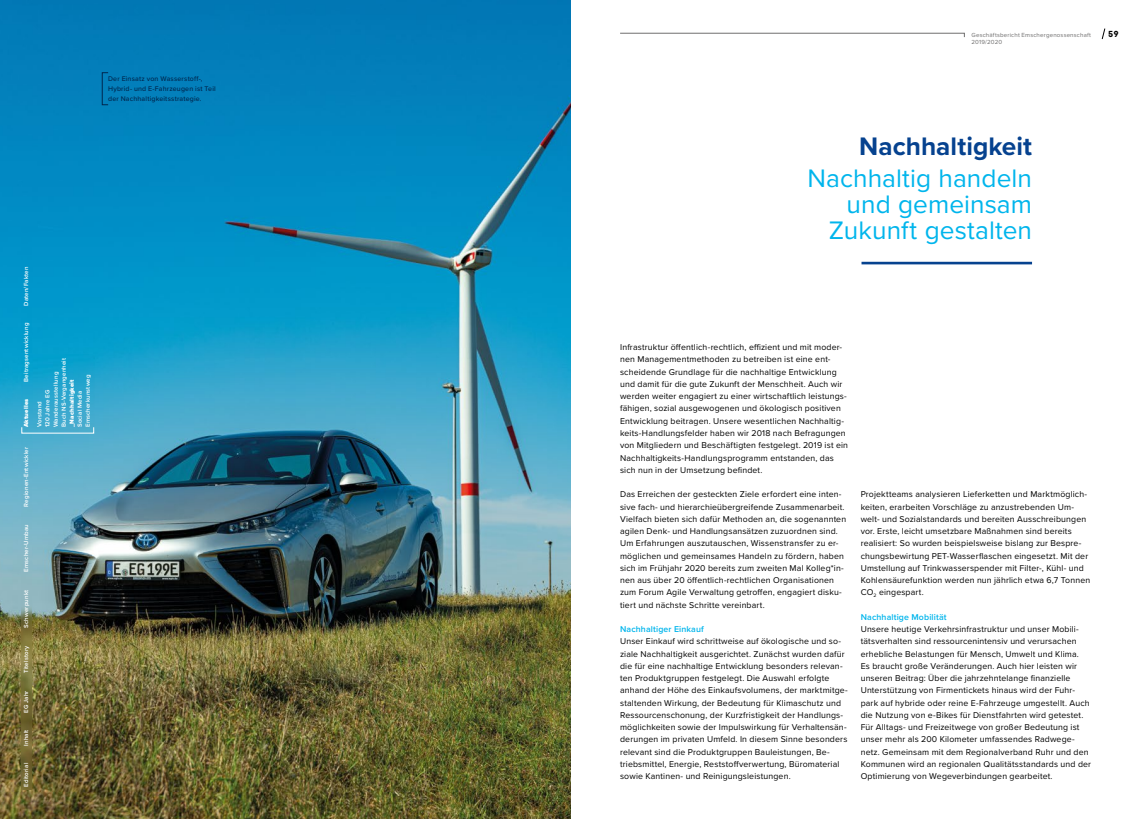
<style>
.page{position:relative;width:1141px;height:819px;background:#fff}
.page>*{position:absolute;margin:0;border:0;box-sizing:border-box;transform-origin:0 0}
.t1{font:26.25px/26.2px "Proxima Nova";letter-spacing:.005em;color:#00b5ec;text-align:right}
.t2{font:700 26.25px "Proxima Nova";color:#06428f}
.t3{font:8.75px/12.2px "Proxima Nova";letter-spacing:.015em;color:#000}
.t4{font:600 8.75px "Proxima Nova";letter-spacing:.015em;color:#00b5ec}
.t5{font:700 8.75px "Archia";color:#000}
.t6{font:500 7px/9.6px "Proxima Nova";letter-spacing:.025em;color:#00274f}
.t7{font:600 6.12px/8px "Proxima Nova";letter-spacing:.03em;color:#fff}
.t8{font:6.12px/7.4px "Proxima Nova";letter-spacing:.03em;color:#706f6f}
.t9{font:900 6.12px "Proxima Nova";letter-spacing:.025em;color:#fff}
</style>
<div class="page">
<svg style="left:620px;top:33px;width:345px;height:5px"></svg>
<svg style="left:1101px;top:28px;width:5px;height:12px"></svg>
<img style="left:0;top:0;width:570px;height:819px">
<img style="left:22px;top:217px;width:9px;height:572px">
<img style="left:31px;top:354px;width:63px;height:77px">
<div style="left:102px;top:72px;width:6px;height:33px;border:1px solid #00274f"></div>
<hr style="left:861px;top:262px;width:171px;height:2px;background:#06428f">
<p class="t6" style="left:108px;top:74px;width:109px">Der Einsatz von Wasserstoff-,<br>Hybrid- und E-Fahrzeugen ist Teil der Nachhaltigkeitsstrategie.</p>
<p class="t7" style="left:22px;top:306px;width:41px;rotate:-90deg">Daten/Fakten</p>
<p class="t7" style="left:22px;top:382px;width:61px;rotate:-90deg">Beitragsentwicklung</p>
<p class="t9" style="left:22px;top:427px;width:30px;rotate:-90deg">Aktuelles</p>
<p class="t7" style="left:22px;top:506px;width:61px;rotate:-90deg">Regionen-Entwickler</p>
<p class="t7" style="left:22px;top:571px;width:49px;rotate:-90deg">Emscher-Umbau</p>
<p class="t7" style="left:22px;top:627px;width:39px;rotate:-90deg">Schwerpunkt</p>
<p class="t7" style="left:22px;top:673px;width:29px;rotate:-90deg">Titelstory</p>
<p class="t7" style="left:22px;top:712px;width:24px;rotate:-90deg">EG Jahr</p>
<p class="t7" style="left:22px;top:745px;width:18px;rotate:-90deg">Inhalt</p>
<p class="t7" style="left:22px;top:786px;width:25px;rotate:-90deg">Editorial</p>
<p class="t7" style="left:35px;top:427px;width:71px;rotate:-90deg">Vorstand<br>120 Jahre EG<br>Wanderausstellung<br>Buch NS-Vergangenheit</p>
<p class="t9" style="left:67px;top:427px;width:49px;rotate:-90deg">_Nachhaltigkeit</p>
<p class="t7" style="left:76px;top:427px;width:54px;rotate:-90deg">Social Media<br>Emscherkunstweg</p>
<p class="t8" style="left:971px;top:31px;width:121px">Geschäftsbericht Emschergenossenschaft<br>2019/2020</p>
<p class="t5" style="left:1108px;top:29px;width:12px">59</p>
<h1 class="t2" style="left:859px;top:127px;width:174px">Nachhaltigkeit</h1>
<h1 class="t1" style="left:807px;top:164px;width:226px">Nachhaltig handeln und gemeinsam<br>Zukunft gestalten</h1>
<p class="t3" style="left:620px;top:341px;width:229px">Infrastruktur öffentlich-rechtlich, effizient und mit moder&shy;nen Managementmethoden zu betreiben ist eine ent&shy;scheidende Grundlage für die nachhaltige Entwicklung und damit für die gute Zukunft der Menschheit. Auch wir werden weiter engagiert zu einer wirtschaftlich leistungs&shy;fähigen, sozial ausgewogenen und ökologisch positiven Entwicklung beitragen. Unsere wesentlichen Nachhaltig&shy;keits-Handlungsfelder haben wir 2018 nach Befragungen von Mitgliedern und Beschäftigten festgelegt. 2019 ist ein Nachhaltigkeits-Handlungsprogramm entstanden, das sich nun in der Umsetzung befindet.</p>
<p class="t3" style="left:620px;top:488px;width:228px">Das Erreichen der gesteckten Ziele erfordert eine inten&shy;sive fach- und hierarchieübergreifende Zusammenarbeit.<br>Vielfach bieten sich dafür Methoden an, die sogenannten agilen Denk- und Handlungsansätzen zuzuordnen sind.<br>Um Erfahrungen auszutauschen, Wissenstransfer zu er&shy;möglichen und gemeinsames Handeln zu fördern, haben sich im Frühjahr 2020 bereits zum zweiten Mal Kolleg*in&shy;nen aus über 20 öffentlich-rechtlichen Organisationen zum Forum Agile Verwaltung getroffen, engagiert disku&shy;tiert und nächste Schritte vereinbart.</p>
<p class="t4" style="left:620px;top:622px;width:85px">Nachhaltiger Einkauf</p>
<p class="t3" style="left:620px;top:635px;width:229px">Unser Einkauf wird schrittweise auf ökologische und so&shy;ziale Nachhaltigkeit ausgerichtet. Zunächst wurden dafür die für eine nachhaltige Entwicklung besonders relevan&shy;ten Produktgruppen festgelegt. Die Auswahl erfolgte anhand der Höhe des Einkaufsvolumens, der marktmitge&shy;staltenden Wirkung, der Bedeutung für Klimaschutz und Ressourcenschonung, der Kurzfristigkeit der Handlungs&shy;möglichkeiten sowie der Impulswirkung für Verhaltensän&shy;derungen im privaten Umfeld. In diesem Sinne besonders relevant sind die Produktgruppen Bauleistungen, Be&shy;triebsmittel, Energie, Reststoffverwertung, Büromaterial sowie Kantinen- und Reinigungsleistungen.</p>
<p class="t3" style="left:861px;top:488px;width:231px">Projektteams analysieren Lieferketten und Marktmöglich&shy;keiten, erarbeiten Vorschläge zu anzustrebenden Um&shy;welt- und Sozialstandards und bereiten Ausschreibungen vor. Erste, leicht umsetzbare Maßnahmen sind bereits realisiert: So wurden beispielsweise bislang zur Bespre&shy;chungsbewirtung PET-Wasserflaschen eingesetzt. Mit der Umstellung auf Trinkwasserspender mit Filter-, Kühl- und Kohlensäurefunktion werden nun jährlich etwa 6,7 Tonnen CO<sub>2</sub> eingespart.</p>
<p class="t4" style="left:861px;top:610px;width:87px">Nachhaltige Mobilität</p>
<p class="t3" style="left:861px;top:622px;width:232px">Unsere heutige Verkehrsinfrastruktur und unser Mobili&shy;tätsverhalten sind ressourcenintensiv und verursachen erhebliche Belastungen für Mensch, Umwelt und Klima.<br>Es braucht große Veränderungen. Auch hier leisten wir unseren Beitrag: Über die jahrzehntelange finanzielle Unterstützung von Firmentickets hinaus wird der Fuhr&shy;park auf hybride oder reine E-Fahrzeuge umgestellt. Auch die Nutzung von e-Bikes für Dienstfahrten wird getestet.<br>Für Alltags- und Freizeitwege von großer Bedeutung ist unser mehr als 200 Kilometer umfassendes Radwege&shy;netz. Gemeinsam mit dem Regionalverband Ruhr und den Kommunen wird an regionalen Qualitätsstandards und der Optimierung von Wegeverbindungen gearbeitet.</p>
</div>
